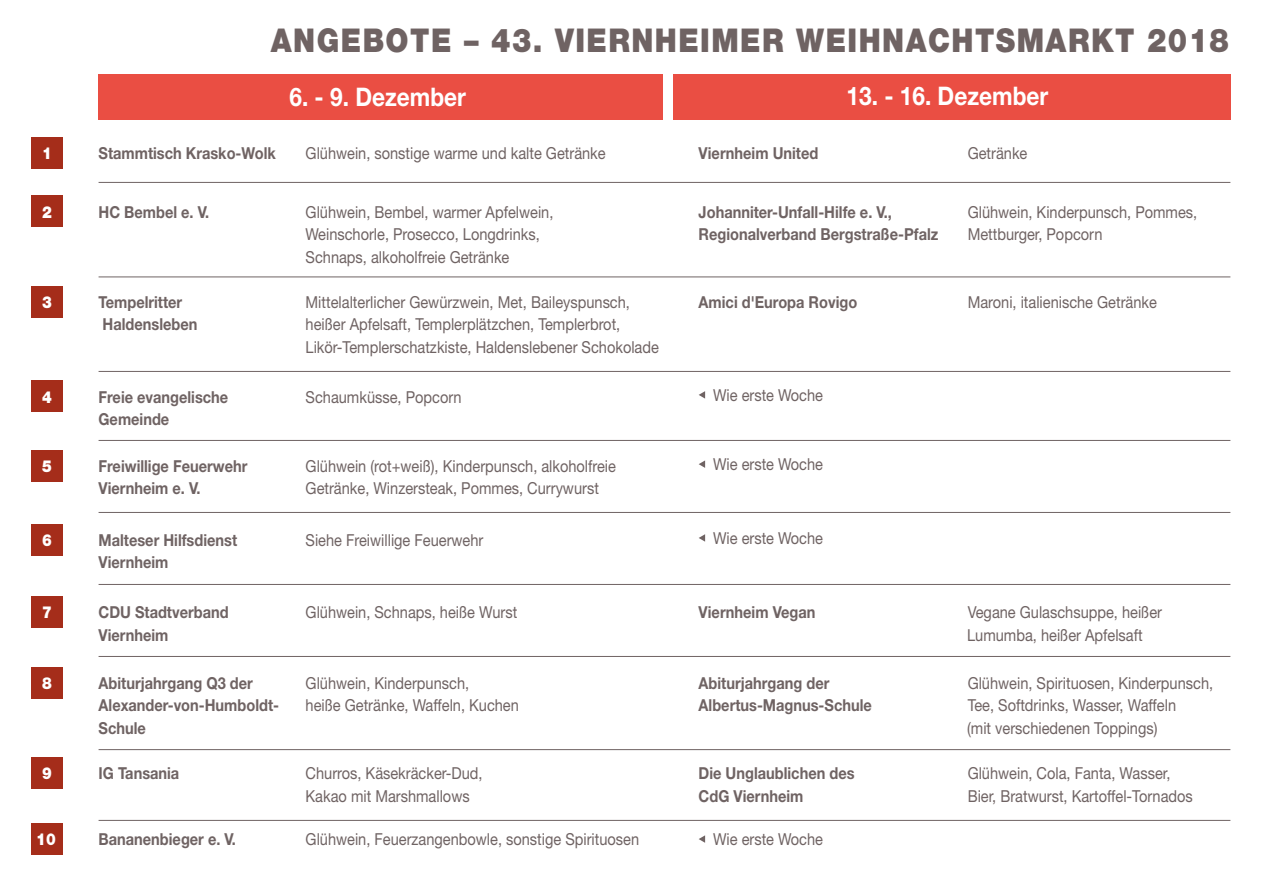
<style>
.page{position:relative;width:1263px;height:893px;background:#fff}
.page>*{position:absolute;margin:0;border:0;box-sizing:border-box;transform-origin:0 0}
.t1{font:900 32.85px "Helvetica Neue LT Std";letter-spacing:.05em;color:#6f6363;scale:.88 1}
.t2{font:700 25.65px "Helvetica Neue LT Std";color:#fff;scale:.88 1}
.t3{font:16.5px/22.5px "Helvetica Neue LT Std";color:#6f6363;scale:.88 1}
.t4{font:700 16.5px "Helvetica Neue LT Std";color:#6f6363;scale:.88 1}
.t5{font:900 16.5px "Helvetica Neue LT Std";color:#fff;scale:.88 1}
</style>
<div class="page">
<div style="left:31px;top:137px;width:32px;height:31px;background:#a52d1a"></div>
<div style="left:31px;top:196px;width:32px;height:31px;background:#a52d1a"></div>
<div style="left:31px;top:286px;width:32px;height:31px;background:#a52d1a"></div>
<div style="left:31px;top:381px;width:32px;height:31px;background:#a52d1a"></div>
<div style="left:31px;top:450px;width:32px;height:31px;background:#a52d1a"></div>
<div style="left:31px;top:524px;width:32px;height:31px;background:#a52d1a"></div>
<div style="left:31px;top:596px;width:32px;height:32px;background:#a52d1a"></div>
<div style="left:31px;top:667px;width:32px;height:31px;background:#a52d1a"></div>
<div style="left:31px;top:757px;width:32px;height:32px;background:#a52d1a"></div>
<div style="left:31px;top:823px;width:32px;height:32px;background:#a52d1a"></div>
<div style="left:99px;top:74px;width:564px;height:45px;background:#ea4e43"></div>
<div style="left:673px;top:74px;width:557px;height:45px;background:#ea4e43"></div>
<hr style="left:99px;top:277px;width:1131px;height:1px;background:#6f6363">
<hr style="left:99px;top:371px;width:1131px;height:1px;background:#6f6363">
<hr style="left:99px;top:440px;width:1131px;height:1px;background:#6f6363">
<hr style="left:99px;top:512px;width:1131px;height:1px;background:#6f6363">
<hr style="left:99px;top:584px;width:1131px;height:1px;background:#6f6363">
<hr style="left:99px;top:656px;width:1131px;height:1px;background:#6f6363">
<hr style="left:99px;top:749px;width:1131px;height:1px;background:#6f6363">
<hr style="left:99px;top:820px;width:1131px;height:1px;background:#6f6363">
<hr style="left:99px;top:182px;width:1131px;height:1px;background:#6f6363">
<svg style="left:699px;top:391px;width:6px;height:8px"></svg>
<svg style="left:699px;top:460px;width:6px;height:8px"></svg>
<svg style="left:699px;top:534px;width:6px;height:8px"></svg>
<svg style="left:699px;top:835px;width:6px;height:8px"></svg>
<h1 class="t1" style="left:271px;top:20px;width:1090px">ANGEBOTE – 43. VIERNHEIMER WEIHNACHTSMARKT 2018</h1>
<h2 class="t2" style="left:289px;top:81px;width:202px">6. - 9. Dezember</h2>
<h2 class="t2" style="left:846px;top:80px;width:231px">13. - 16. Dezember</h2>
<p class="t5" style="left:42px;top:143px;width:13px">1</p>
<p class="t4" style="left:99px;top:143px;width:203px">Stammtisch Krasko-Wolk</p>
<p class="t3" style="left:306px;top:141px;width:342px">Glühwein, sonstige warme und kalte Getränke</p>
<p class="t4" style="left:699px;top:143px;width:138px">Viernheim United</p>
<p class="t3" style="left:968px;top:142px;width:69px">Getränke</p>
<p class="t5" style="left:42px;top:202px;width:13px">2</p>
<p class="t4" style="left:99px;top:202px;width:127px">HC Bembel e. V.</p>
<p class="t3" style="left:306px;top:200px;width:283px">Glühwein, Bembel, warmer Apfelwein,<br>Weinschorle, Prosecco, Longdrinks,<br>Schnaps, alkoholfreie Getränke</p>
<p class="t4" style="left:699px;top:201px;width:221px">Johanniter-Unfall-Hilfe e. V.,</p>
<p class="t3" style="left:968px;top:200px;width:262px">Glühwein, Kinderpunsch, Pommes,</p>
<p class="t4" style="left:699px;top:224px;width:274px">Regionalverband Bergstraße-Pfalz</p>
<p class="t3" style="left:968px;top:223px;width:155px">Mettburger, Popcorn</p>
<p class="t5" style="left:42px;top:292px;width:13px">3</p>
<p class="t4" style="left:99px;top:292px;width:97px">Tempelritter</p>
<p class="t3" style="left:306px;top:291px;width:370px">Mittelalterlicher Gewürzwein, Met, Baileyspunsch,</p>
<p class="t4" style="left:103px;top:314px;width:109px">Haldensleben</p>
<p class="t3" style="left:306px;top:313px;width:403px">heißer Apfelsaft, Templerplätzchen, Templerbrot,<br>Likör-Templerschatzkiste, Haldenslebener Schokolade</p>
<p class="t4" style="left:699px;top:292px;width:182px">Amici d'Europa Rovigo</p>
<p class="t3" style="left:968px;top:291px;width:217px">Maroni, italienische Getränke</p>
<p class="t5" style="left:42px;top:387px;width:13px">4</p>
<p class="t5" style="left:42px;top:456px;width:13px">5</p>
<p class="t5" style="left:42px;top:530px;width:13px">6</p>
<p class="t5" style="left:42px;top:602px;width:13px">7</p>
<p class="t4" style="left:99px;top:387px;width:149px">Freie evangelische</p>
<p class="t3" style="left:306px;top:385px;width:179px">Schaumküsse, Popcorn</p>
<p class="t4" style="left:99px;top:409px;width:82px">Gemeinde</p>
<p class="t4" style="left:99px;top:456px;width:171px">Freiwillige Feuerwehr</p>
<p class="t3" style="left:306px;top:455px;width:354px">Glühwein (rot+weiß), Kinderpunsch, alkoholfreie</p>
<p class="t4" style="left:99px;top:478px;width:117px">Viernheim e. V.</p>
<p class="t3" style="left:306px;top:477px;width:335px">Getränke, Winzersteak, Pommes, Currywurst</p>
<p class="t4" style="left:99px;top:530px;width:159px">Malteser Hilfsdienst</p>
<p class="t3" style="left:306px;top:528px;width:204px">Siehe Freiwillige Feuerwehr</p>
<p class="t4" style="left:99px;top:552px;width:81px">Viernheim</p>
<p class="t4" style="left:99px;top:602px;width:149px">CDU Stadtverband</p>
<p class="t3" style="left:306px;top:601px;width:242px">Glühwein, Schnaps, heiße Wurst</p>
<p class="t4" style="left:99px;top:624px;width:81px">Viernheim</p>
<p class="t3" style="left:713px;top:384px;width:126px">Wie erste Woche</p>
<p class="t3" style="left:713px;top:453px;width:126px">Wie erste Woche</p>
<p class="t3" style="left:713px;top:527px;width:126px">Wie erste Woche</p>
<p class="t4" style="left:699px;top:602px;width:134px">Viernheim Vegan</p>
<p class="t3" style="left:967px;top:601px;width:223px">Vegane Gulaschsuppe, heißer<br>Lumumba, heißer Apfelsaft</p>
<p class="t5" style="left:42px;top:673px;width:13px">8</p>
<p class="t4" style="left:99px;top:673px;width:177px">Abiturjahrgang Q3 der</p>
<p class="t3" style="left:306px;top:671px;width:187px">Glühwein, Kinderpunsch,</p>
<p class="t4" style="left:99px;top:695px;width:207px">Alexander-von-Humboldt-</p>
<p class="t3" style="left:306px;top:694px;width:244px">heiße Getränke, Waffeln, Kuchen</p>
<p class="t4" style="left:99px;top:718px;width:55px">Schule</p>
<p class="t4" style="left:699px;top:673px;width:150px">Abiturjahrgang der</p>
<p class="t3" style="left:968px;top:671px;width:280px">Glühwein, Spirituosen, Kinderpunsch,</p>
<p class="t4" style="left:699px;top:695px;width:198px">Albertus-Magnus-Schule</p>
<p class="t3" style="left:967px;top:694px;width:239px">Tee, Softdrinks, Wasser, Waffeln (mit verschiedenen Toppings)</p>
<p class="t5" style="left:42px;top:763px;width:13px">9</p>
<p class="t4" style="left:99px;top:763px;width:93px">IG Tansania</p>
<p class="t3" style="left:306px;top:762px;width:203px">Churros, Käsekräcker-Dud,<br>Kakao mit Marshmallows</p>
<p class="t4" style="left:699px;top:763px;width:179px">Die Unglaublichen des</p>
<p class="t3" style="left:968px;top:762px;width:232px">Glühwein, Cola, Fanta, Wasser,</p>
<p class="t4" style="left:699px;top:785px;width:121px">CdG Viernheim</p>
<p class="t3" style="left:968px;top:784px;width:257px">Bier, Bratwurst, Kartoffel-Tornados</p>
<p class="t5" style="left:36px;top:830px;width:24px">10</p>
<p class="t4" style="left:99px;top:829px;width:158px">Bananenbieger e. V.</p>
<p class="t3" style="left:306px;top:828px;width:381px">Glühwein, Feuerzangenbowle, sonstige Spirituosen</p>
<p class="t3" style="left:713px;top:828px;width:126px">Wie erste Woche</p>
</div>
